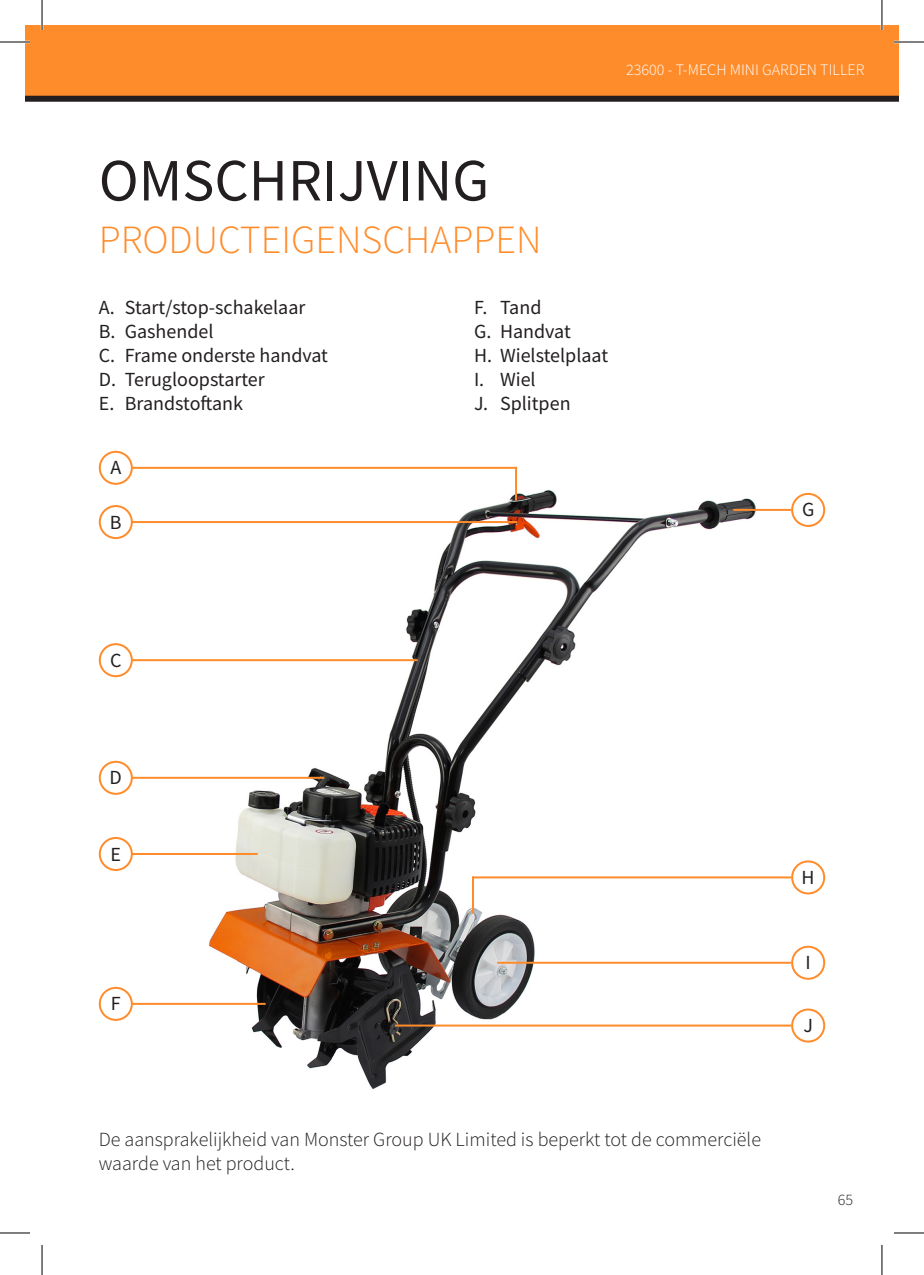
<style>
.page{position:relative;width:924px;height:1275px;background:#fff}
.page>*{position:absolute;margin:0;border:0;box-sizing:border-box;transform-origin:0 0}
.t1{font:60px "Source Sans Pro";color:#231f20}
.t2{font:300 40px "Source Sans Pro";color:#ff8c2b}
.t3{font:20px "Source Sans Pro";color:#231f20}
.t4{font:300 20px/24px "Source Sans Pro";color:#231f20}
.t5{font:300 16px "Source Sans Pro";color:#fff}
.t6{font:300 16px "Source Sans Pro";color:#231f20}
</style>
<div class="page">
<div style="left:25px;top:25px;width:873px;height:74px;background:#ff8c2b"></div>
<div style="left:25px;top:96px;width:873px;height:6px;background:#231f20"></div>
<img style="left:141px;top:467px;width:641px;height:622px">
<div style="left:99px;top:505px;width:34px;height:34px;border:2px solid #ff8c2b;border-radius:50%"></div>
<hr style="left:132px;top:521px;width:385px;height:2px;background:#ff8c2b">
<div style="left:99px;top:837px;width:34px;height:34px;border:2px solid #ff8c2b;border-radius:50%"></div>
<hr style="left:132px;top:853px;width:125px;height:2px;background:#ff8c2b">
<div style="left:99px;top:761px;width:34px;height:34px;border:2px solid #ff8c2b;border-radius:50%"></div>
<hr style="left:132px;top:777px;width:192px;height:2px;background:#ff8c2b">
<div style="left:790px;top:860px;width:34px;height:34px;border:2px solid #ff8c2b;border-radius:50%"></div>
<hr style="left:472px;top:876px;width:318px;height:2px;background:#ff8c2b">
<div style="left:790px;top:1008px;width:34px;height:34px;border:2px solid #ff8c2b;border-radius:50%"></div>
<hr style="left:395px;top:1024px;width:395px;height:2px;background:#ff8c2b">
<div style="left:790px;top:945px;width:34px;height:34px;border:2px solid #ff8c2b;border-radius:50%"></div>
<hr style="left:497px;top:961px;width:293px;height:2px;background:#ff8c2b">
<div style="left:99px;top:643px;width:34px;height:34px;border:2px solid #ff8c2b;border-radius:50%"></div>
<hr style="left:132px;top:659px;width:285px;height:2px;background:#ff8c2b">
<div style="left:790px;top:493px;width:34px;height:34px;border:2px solid #ff8c2b;border-radius:50%"></div>
<hr style="left:733px;top:509px;width:57px;height:2px;background:#ff8c2b">
<div style="left:99px;top:987px;width:34px;height:34px;border:2px solid #ff8c2b;border-radius:50%"></div>
<hr style="left:132px;top:1003px;width:133px;height:2px;background:#ff8c2b">
<div style="left:99px;top:451px;width:34px;height:34px;border:2px solid #ff8c2b;border-radius:50%"></div>
<hr style="left:132px;top:467px;width:385px;height:2px;background:#ff8c2b">
<hr style="left:515px;top:467px;width:2px;height:33px;background:#ff8c2b">
<hr style="left:472px;top:876px;width:2px;height:37px;background:#ff8c2b">
<hr style="left:0;top:41px;width:30px;height:2px;background:#fff">
<hr style="left:893px;top:41px;width:30px;height:2px;background:#fff">
<hr style="left:41px;top:0;width:2px;height:30px;background:#fff">
<hr style="left:880px;top:0;width:2px;height:30px;background:#fff">
<hr style="left:0;top:42px;width:30px;height:1px;background:#000">
<hr style="left:893px;top:42px;width:30px;height:1px;background:#000">
<hr style="left:0;top:1232px;width:30px;height:1px;background:#000">
<hr style="left:893px;top:1232px;width:30px;height:1px;background:#000">
<hr style="left:42px;top:0;width:1px;height:30px;background:#000">
<hr style="left:42px;top:1245px;width:1px;height:30px;background:#000">
<hr style="left:881px;top:0;width:1px;height:30px;background:#000">
<hr style="left:881px;top:1245px;width:1px;height:30px;background:#000">
<p class="t5" style="left:626px;top:60px;width:239px">23600 - T-MECH MINI GARDEN TILLER</p>
<p class="t1" style="left:99px;top:142px;width:392px">OMSCHRIJVING</p>
<p class="t2" style="left:99px;top:215px;width:444px">PRODUCTEIGENSCHAPPEN</p>
<p class="t3" style="left:99px;top:294px;width:208px">A. Start/stop-schakelaar</p>
<p class="t3" style="left:99px;top:318px;width:116px">B. Gashendel</p>
<p class="t3" style="left:99px;top:342px;width:231px">C. Frame onderste handvat</p>
<p class="t3" style="left:99px;top:366px;width:167px">D. Terugloopstarter</p>
<p class="t3" style="left:99px;top:390px;width:146px">E. Brandstoftank</p>
<p class="t3" style="left:110px;top:455px;width:12px">A</p>
<p class="t3" style="left:110px;top:509px;width:13px">B</p>
<p class="t3" style="left:474px;top:294px;width:69px">F. Tand</p>
<p class="t3" style="left:474px;top:318px;width:98px">G. Handvat</p>
<p class="t3" style="left:474px;top:342px;width:135px">H. Wielstelplaat</p>
<p class="t3" style="left:474px;top:366px;width:63px">I. Wiel</p>
<p class="t3" style="left:474px;top:390px;width:98px">J. Splitpen</p>
<p class="t3" style="left:801px;top:497px;width:14px">G</p>
<p class="t3" style="left:110px;top:647px;width:13px">C</p>
<p class="t3" style="left:110px;top:765px;width:14px">D</p>
<p class="t3" style="left:110px;top:841px;width:12px">E</p>
<p class="t3" style="left:111px;top:991px;width:11px">F</p>
<p class="t3" style="left:801px;top:864px;width:15px">H</p>
<p class="t3" style="left:805px;top:950px;width:7px">I</p>
<p class="t3" style="left:803px;top:1012px;width:11px">J</p>
<p class="t4" style="left:99px;top:1127px;width:663px">De aansprakelijkheid van Monster Group UK Limited is beperkt tot de commerciële waarde van het product.</p>
<p class="t6" style="left:837px;top:1189px;width:17px">65</p>
</div>
